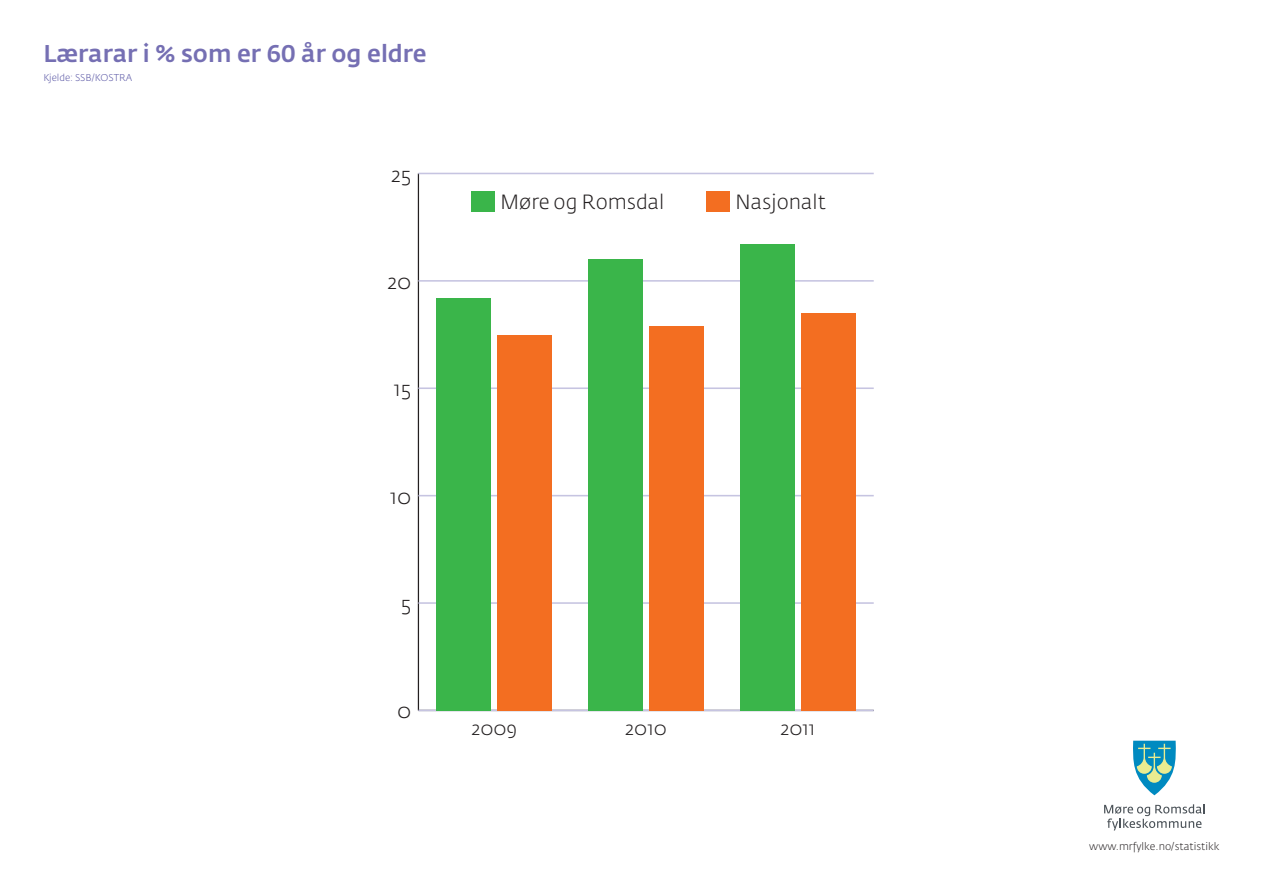
<style>
.page{position:relative;width:1263px;height:893px;background:#fff}
.page>*{position:absolute;margin:0;border:0;box-sizing:border-box;transform-origin:0 0}
.t1{font:500 24px "Fedra Sans Std";color:#756fb3}
.t2{font:300 20.4px "Fedra Sans Std";color:#231f20}
.t3{font:300 18.75px "Fedra Sans Std";color:#231f20}
.t4{font:300 10.5px "Fedra Sans Std";color:#231f20}
.t5{font:300 9.75px "Fedra Sans Std";color:#5a57a5}
</style>
<div class="page">
<hr style="left:418px;top:173px;width:1px;height:537px;background:#231f20">
<hr style="left:418px;top:710px;width:456px;height:1px;background:#c6c4e1">
<hr style="left:418px;top:602px;width:456px;height:2px;background:#c6c4e1">
<hr style="left:418px;top:495px;width:456px;height:1px;background:#c6c4e1">
<hr style="left:418px;top:387px;width:456px;height:2px;background:#c6c4e1">
<hr style="left:418px;top:280px;width:456px;height:2px;background:#c6c4e1">
<hr style="left:418px;top:173px;width:456px;height:1px;background:#c6c4e1">
<div style="left:497px;top:335px;width:55px;height:375px;background:#f36e21"></div>
<div style="left:649px;top:326px;width:55px;height:384px;background:#f36e21"></div>
<div style="left:801px;top:313px;width:54px;height:397px;background:#f36e21"></div>
<div style="left:437px;top:298px;width:54px;height:412px;background:#3ab54a"></div>
<div style="left:588px;top:259px;width:55px;height:451px;background:#3ab54a"></div>
<div style="left:740px;top:244px;width:55px;height:466px;background:#3ab54a"></div>
<div style="left:706px;top:191px;width:23px;height:21px;background:#f36e21"></div>
<div style="left:471px;top:191px;width:23px;height:21px;background:#3ab54a"></div>
<svg style="left:1104px;top:804px;width:101px;height:26px"></svg>
<svg style="left:1133px;top:741px;width:43px;height:54px"></svg>
<p class="t1" style="left:43px;top:39px;width:385px">Lærarar i % som er 60 år og eldre</p>
<p class="t5" style="left:43px;top:72px;width:90px">Kjelde: SSB/KOSTRA</p>
<p class="t2" style="left:391px;top:162px;width:22px">25</p>
<p class="t2" style="left:387px;top:269px;width:25px">20</p>
<p class="t2" style="left:394px;top:376px;width:19px">15</p>
<p class="t2" style="left:390px;top:484px;width:23px">10</p>
<p class="t2" style="left:401px;top:591px;width:12px">5</p>
<p class="t2" style="left:397px;top:698px;width:16px">0</p>
<p class="t2" style="left:500px;top:189px;width:166px">Møre og Romsdal</p>
<p class="t2" style="left:735px;top:189px;width:92px">Nasjonalt</p>
<p class="t3" style="left:471px;top:716px;width:47px">2009</p>
<p class="t3" style="left:625px;top:716px;width:43px">2010</p>
<p class="t3" style="left:780px;top:716px;width:36px">2011</p>
<p class="t4" style="left:1089px;top:840px;width:132px">www.mrfylke.no/statistikk</p>
</div>
